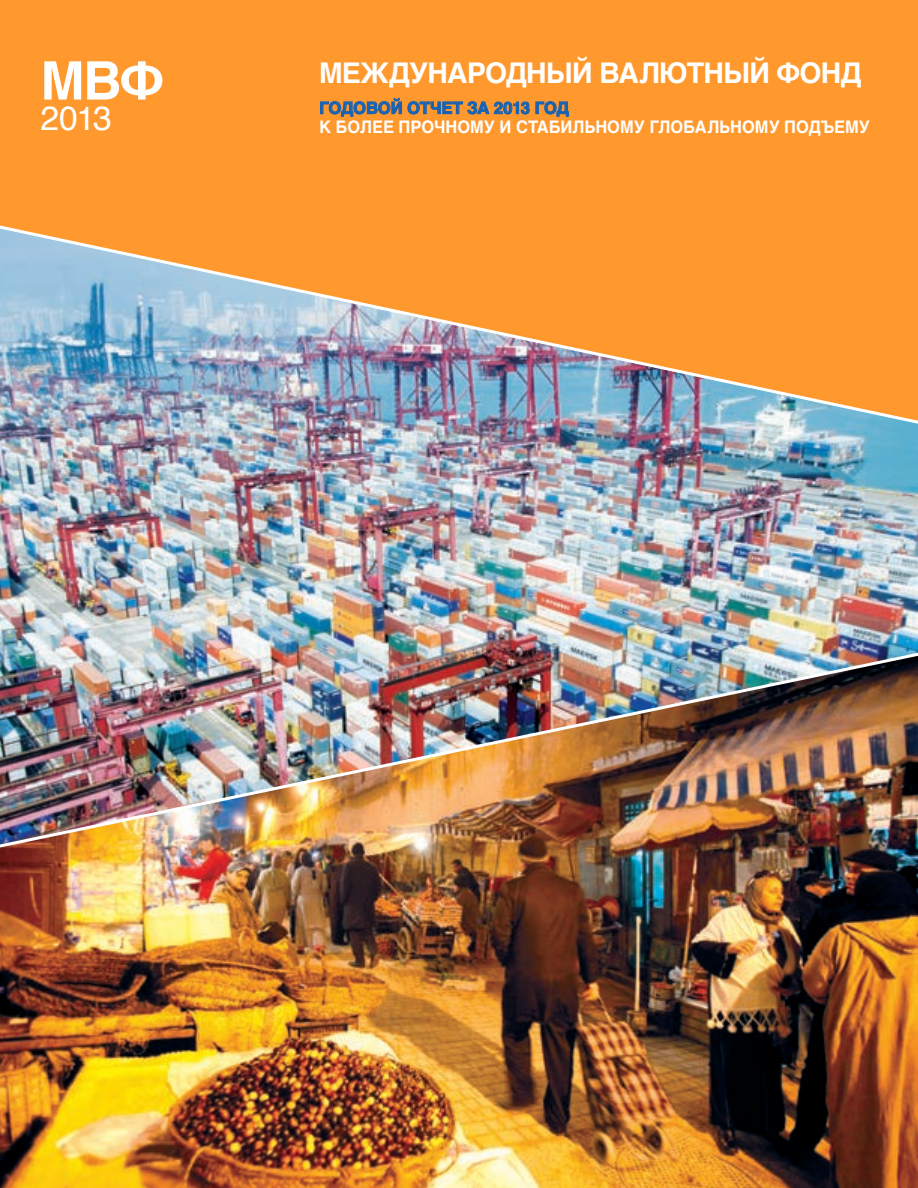
<style>
.page{position:relative;width:918px;height:1188px;background:#ff992e}
.page>*{position:absolute;margin:0;border:0;box-sizing:border-box;transform-origin:0 0}
.t1{font:700 53.25px "Helvetica";color:#fff}
.t2{font:33.6px "Helvetica";color:#fff}
.t3{font:700 28.5px "Helvetica";letter-spacing:-.025em;color:#fff}
.t4{font:700 17.4px "Helvetica";color:#fff;scale:.95 1}
.t5{font:700 16.5px "Helvetica";letter-spacing:-.005em;color:#1762b3}
</style>
<div class="page">
<img style="left:1px;top:851px;width:917px;height:337px">
<img style="left:1px;top:225px;width:917px;height:626px">
<svg style="left:320px;top:98px;width:82px;height:19px"></svg>
<svg style="left:408px;top:101px;width:122px;height:13px"></svg>
<svg style="left:536px;top:101px;width:33px;height:16px"></svg>
<h1 class="t1" style="left:41px;top:38px;width:125px">МВФ</h1>
<h2 class="t2" style="left:41px;top:92px;width:73px">2013</h2>
<h3 class="t3" style="left:319px;top:50px;width:543px">Международный Валютный Фонд</h3>
<p class="t5" style="left:319px;top:95px;width:23px">Годовой</p>
<p class="t5" style="left:407px;top:95px;width:12px">отчет</p>
<p class="t5" style="left:467px;top:95px;width:80px">за 2013 год</p>
<p class="t4" style="left:319px;top:113px;width:581px">К более проч ному и стабильному глобальному подъему</p>
</div>
